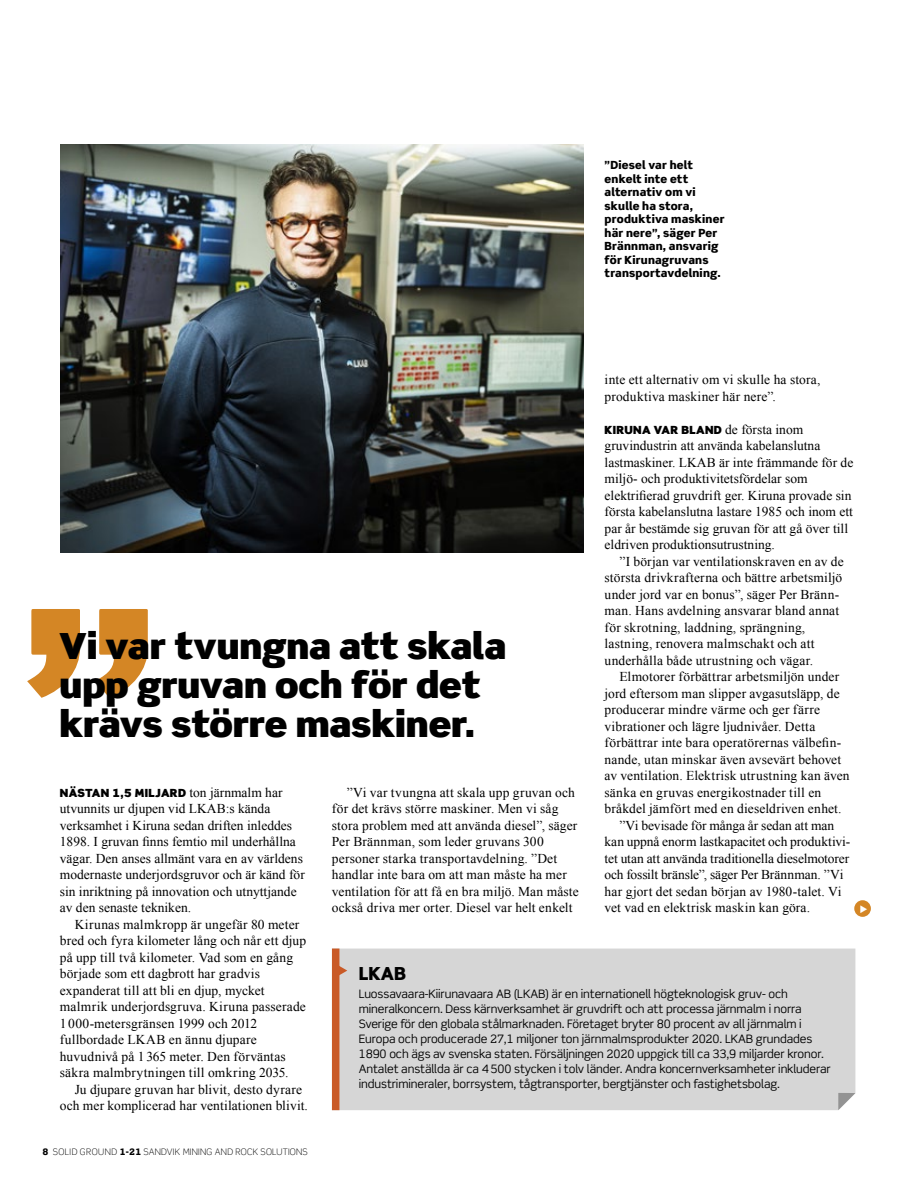
<style>
.page{position:relative;width:915px;height:1191px;background:#fff}
.page>*{position:absolute;margin:0;border:0;box-sizing:border-box;transform-origin:0 0}
.t1{font:900 36px/39px "Scene Pro";letter-spacing:-.005em;color:#000}
.t2{font:900 18px "Scene Pro";color:#000}
.t3{font:13.5px/16.5px "Times New Roman WGL";letter-spacing:.005em;color:#000}
.t4{font:11.7px/15px "Scene Pro";letter-spacing:-.01em;color:#000}
.t5{font:900 11.25px/13.5px "Scene Pro";letter-spacing:.015em;color:#000}
.t6{font:900 11.25px "Scene Pro";letter-spacing:.03em;color:#000}
.t7{font:300 9px "Scene Pro";letter-spacing:.025em;color:#000}
.s1{font-family:"Times New Roman WGL";font-weight:400;font-size:13.5px}
.s2{font-weight:900}
</style>
<div class="page">
<svg style="left:27px;top:609px;width:121px;height:89px"></svg>
<img style="left:60px;top:145px;width:523px;height:408px">
<div style="left:339px;top:948px;width:516px;height:162px;background:#d6d6d6"></div>
<svg style="left:339px;top:965px;width:8px;height:10px"></svg>
<div style="left:332px;top:948px;width:7px;height:162px;background:#c95a27"></div>
<svg style="left:838px;top:1093px;width:17px;height:17px"></svg>
<svg style="left:853px;top:900px;width:17px;height:17px"></svg>
<svg style="left:860px;top:905px;width:6px;height:7px"></svg>
<p class="t5" style="left:604px;top:158px;width:121px">”Diesel var helt enkelt inte ett alternativ om vi skulle ha stora, produktiva maskiner här nere”, säger Per<br>Brännman, ansvarig för Kirunagruvans transportavdelning.</p>
<p class="t3" style="left:604px;top:371px;width:217px">inte ett alternativ om vi skulle ha stora, produktiva maskiner här nere”.</p>
<p class="t6" style="left:604px;top:422px;width:200px">KIRUNA VAR BLAND <span class="s1">de första inom</span></p>
<p class="t3" style="left:604px;top:437px;width:250px">gruvindustrin att använda kabelanslutna lastmaskiner. LKAB är inte främmande för de miljö- och produktivitetsfördelar som elektrifierad gruvdrift ger. Kiruna provade sin första kabelanslutna lastare 1985 och inom ett par år bestämde sig gruvan för att gå över till eldriven produktionsutrustning.</p>
<p class="t3" style="left:604px;top:553px;width:241px;text-indent:15px">”I början var ventilationskraven en av de största drivkrafterna och bättre arbetsmiljö under jord var en bonus”, säger Per Bränn&shy;man. Hans avdelning ansvarar bland annat för skrotning, laddning, sprängning, lastning, renovera malmschakt och att underhålla både utrustning och vägar.</p>
<p class="t3" style="left:619px;top:668px;width:221px">Elmotorer förbättrar arbetsmiljön under</p>
<p class="t3" style="left:604px;top:684px;width:236px">jord eftersom man slipper avgasutsläpp, de</p>
<p class="t3" style="left:604px;top:701px;width:217px">producerar mindre värme och ger färre</p>
<p class="t3" style="left:604px;top:717px;width:212px">vibrationer och lägre ljudnivåer. Detta</p>
<p class="t3" style="left:604px;top:734px;width:238px">förbättrar inte bara operatörernas välbefin-</p>
<p class="t3" style="left:604px;top:750px;width:238px">nande, utan minskar även avsevärt behovet</p>
<p class="t3" style="left:604px;top:767px;width:246px">av ventilation. Elektrisk utrustning kan även</p>
<p class="t3" style="left:604px;top:783px;width:218px">sänka en gruvas energikostnader till en</p>
<p class="t3" style="left:604px;top:800px;width:238px">bråkdel jämfört med en dieseldriven enhet.</p>
<p class="t3" style="left:619px;top:816px;width:216px">”Vi bevisade för många år sedan att man</p>
<p class="t3" style="left:604px;top:833px;width:247px">kan uppnå enorm lastkapacitet och produktivi-</p>
<p class="t3" style="left:604px;top:849px;width:246px">tet utan att använda traditionella dieselmotorer</p>
<p class="t3" style="left:604px;top:866px;width:240px">och fossilt bränsle”, säger Per Brännman. ”Vi</p>
<p class="t3" style="left:604px;top:882px;width:238px">har gjort det sedan början av 1980-talet. Vi</p>
<p class="t3" style="left:604px;top:899px;width:207px">vet vad en elektrisk maskin kan göra.</p>
<h1 class="t1" style="left:59px;top:626px;width:448px">Vi var tvungna att skala upp gruvan och för det krävs större maskiner.</h1>
<p class="t6" style="left:60px;top:785px;width:224px">NÄSTAN 1,5 MILJARD <span class="s1">ton järnmalm har</span></p>
<p class="t3" style="left:60px;top:800px;width:246px">utvunnits ur djupen vid LKAB:s kända verksamhet i Kiruna sedan driften inleddes 1898. I gruvan finns femtio mil underhållna vägar. Den anses allmänt vara en av världens modernaste underjordsgruvor och är känd för sin inriktning på innovation och utnyttjande av den senaste tekniken.</p>
<p class="t3" style="left:60px;top:916px;width:248px;text-indent:15px">Kirunas malmkropp är ungefär 80 meter bred och fyra kilometer lång och når ett djup på upp till två kilometer. Vad som en gång började som ett dagbrott har gradvis expanderat till att bli en djup, mycket malmrik underjordsgruva. Kiruna passerade 1000-metersgränsen 1999 och 2012 fullbordade LKAB en ännu djupare huvudnivå på 1 365 meter. Den förväntas säkra malmbrytningen till omkring 2035.</p>
<p class="t3" style="left:60px;top:1080px;width:249px;text-indent:15px">Ju djupare gruvan har blivit, desto dyrare och mer komplicerad har ventilationen blivit.</p>
<p class="t3" style="left:332px;top:783px;width:248px;text-indent:15px">”Vi var tvungna att skala upp gruvan och för det krävs större maskiner. Men vi såg stora problem med att använda diesel”, säger Per Brännman, som leder gruvans 300 personer starka transportavdelning. ”Det handlar inte bara om att man måste ha mer ventilation för att få en bra miljö. Man måste också driva mer orter. Diesel var helt enkelt</p>
<h2 class="t2" style="left:358px;top:962px;width:49px">LKAB</h2>
<p class="t4" style="left:358px;top:986px;width:473px">Luossavaara-Kiirunavaara AB (LKAB) är en internationell högteknologisk gruv- och mineralkoncern. Dess kärnverksamhet är gruvdrift och att processa järnmalm i norra Sverige för den globala stålmarknaden. Företaget bryter 80 procent av all järnmalm i Europa och producerade 27,1 miljoner ton järnmalmsprodukter 2020. LKAB grundades 1890 och ägs av svenska staten. Försäljningen 2020 uppgick till ca 33,9 miljarder kronor.<br>Antalet anställda är ca 4 500 stycken i tolv länder. Andra koncernverksamheter inkluderar industrimineraler, borrsystem, tågtransporter, bergtjänster och fastighetsbolag.</p>
<p class="t7" style="left:43px;top:1146px;width:267px"><span class="s2">8</span> SOLID GROUND <span class="s2">1-21</span> SANDVIK MINING AND ROCK SOLUTIONS</p>
</div>
